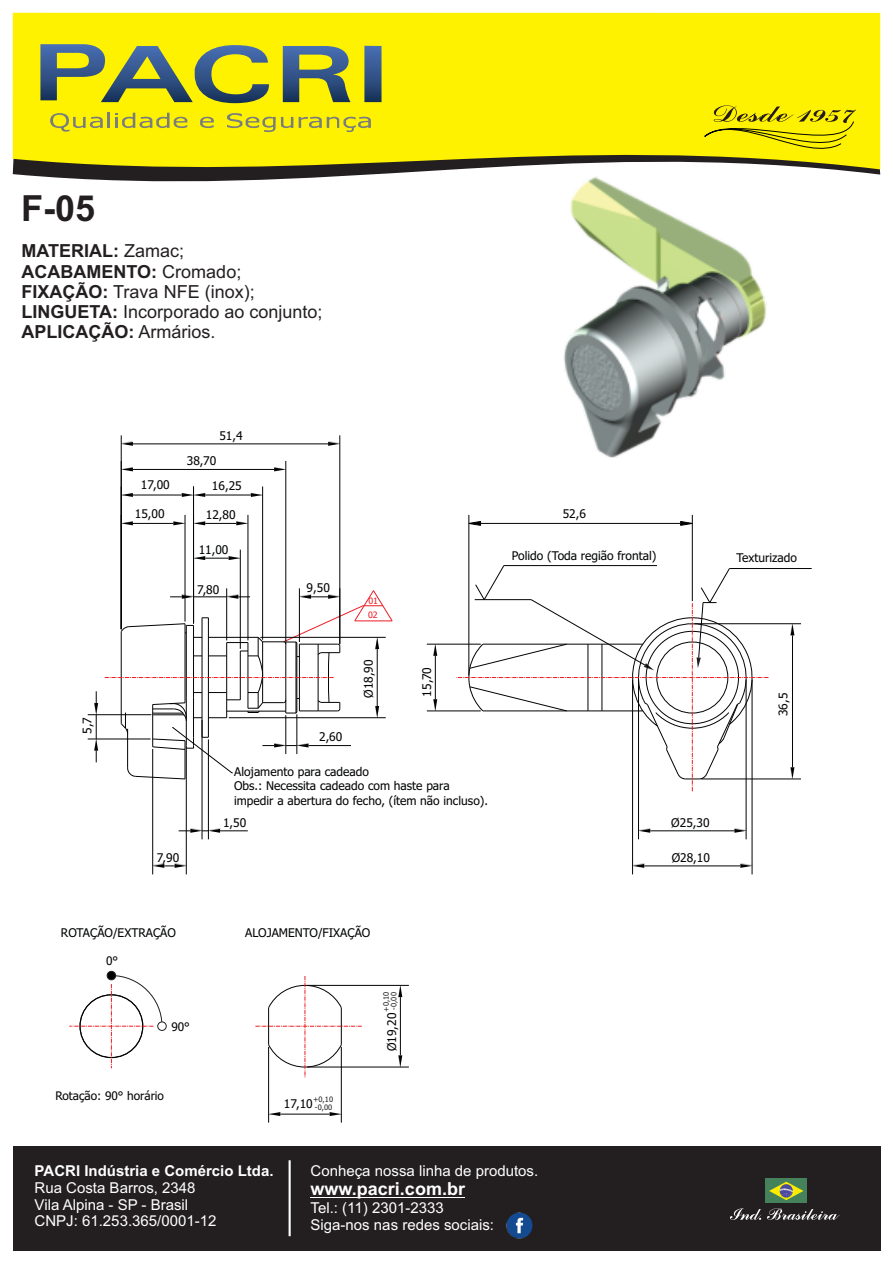
<style>
.page{position:relative;width:893px;height:1263px;background:#fff}
.page>*{position:absolute;margin:0;border:0;box-sizing:border-box;transform-origin:0 0}
.t1{font:700 36px "Arial";color:#231f20}
.t2{font:18px/20.1px "Arial";color:#231f20}
.t3{font:700 18px "Arial";color:#fff}
.t4{font:15px/16.8px "Arial";color:#fff}
.t5{font:700 15px "Arial";color:#fff}
.t6{font:12px/14.5px "Tahoma";color:#020304}
.t7{font:11.85px "Tahoma";color:#020304}
.t8{font:8.85px "Tahoma";color:#ed1c24}
.t9{font:7.5px/7.6px "Tahoma";color:#231f20}
.s1{font-weight:700}
</style>
<div class="page">
<svg style="left:13px;top:13px;width:867px;height:169px;fill:#fff200"></svg>
<svg style="left:689px;top:105px;width:167px;height:59px"></svg>
<svg style="left:40px;top:44px;width:230px;height:59px"></svg>
<svg style="left:283px;top:46px;width:68px;height:56px"></svg>
<div style="left:364px;top:46px;width:18px;height:56px;background:linear-gradient(to bottom,#4b72b6,#19355d)"></div>
<svg style="left:50px;top:113px;width:137px;height:19px"></svg>
<svg style="left:200px;top:117px;width:14px;height:11px"></svg>
<svg style="left:299px;top:117px;width:72px;height:15px"></svg>
<svg style="left:227px;top:113px;width:66px;height:19px"></svg>
<div style="left:13px;top:1146px;width:867px;height:104px;background:#231f20"></div>
<div style="left:765px;top:1179px;width:42px;height:24px;background:#45825c"></div>
<svg style="left:769px;top:1182px;width:34px;height:18px"></svg>
<svg style="left:730px;top:1208px;width:110px;height:12px"></svg>
<img style="left:506px;top:1212px;width:27px;height:27px">
<hr style="left:311px;top:1197px;width:154px;height:1px;background:#fff">
<hr style="left:289px;top:1160px;width:2px;height:76px;background:#fff">
<img style="left:563px;top:175px;width:205px;height:283px">
<hr style="left:729px;top:568px;width:83px;height:1px;background:#020304">
<hr style="left:701px;top:779px;width:100px;height:1px;background:#020304">
<hr style="left:694px;top:623px;width:107px;height:1px;background:#020304">
<hr style="left:792px;top:635px;width:1px;height:132px;background:#020304">
<svg style="left:790px;top:767px;width:4px;height:12px"></svg>
<svg style="left:790px;top:624px;width:4px;height:11px"></svg>
<hr style="left:121px;top:435px;width:1px;height:194px;background:#020304">
<hr style="left:340px;top:435px;width:1px;height:209px;background:#020304">
<hr style="left:133px;top:444px;width:195px;height:1px;background:#020304">
<svg style="left:121px;top:442px;width:12px;height:4px"></svg>
<svg style="left:328px;top:442px;width:12px;height:4px"></svg>
<hr style="left:185px;top:515px;width:1px;height:107px;background:#020304">
<hr style="left:133px;top:523px;width:40px;height:1px;background:#020304">
<svg style="left:122px;top:521px;width:11px;height:4px"></svg>
<svg style="left:173px;top:521px;width:12px;height:4px"></svg>
<hr style="left:133px;top:495px;width:49px;height:1px;background:#020304">
<svg style="left:122px;top:493px;width:11px;height:4px"></svg>
<hr style="left:248px;top:515px;width:1px;height:125px;background:#020304">
<hr style="left:205px;top:523px;width:31px;height:1px;background:#020304">
<svg style="left:236px;top:521px;width:12px;height:4px"></svg>
<svg style="left:194px;top:521px;width:11px;height:4px"></svg>
<hr style="left:240px;top:550px;width:1px;height:99px;background:#020304">
<svg style="left:194px;top:556px;width:46px;height:4px"></svg>
<hr style="left:262px;top:486px;width:1px;height:154px;background:#020304">
<hr style="left:193px;top:486px;width:1px;height:137px;background:#020304">
<hr style="left:205px;top:495px;width:46px;height:1px;background:#020304">
<svg style="left:251px;top:493px;width:12px;height:4px"></svg>
<svg style="left:182px;top:493px;width:23px;height:4px"></svg>
<hr style="left:752px;top:680px;width:1px;height:194px;background:#020304">
<hr style="left:632px;top:680px;width:1px;height:194px;background:#020304">
<hr style="left:644px;top:866px;width:96px;height:1px;background:#020304">
<svg style="left:740px;top:864px;width:12px;height:4px"></svg>
<svg style="left:633px;top:864px;width:11px;height:4px"></svg>
<hr style="left:226px;top:588px;width:1px;height:52px;background:#020304">
<hr style="left:88px;top:714px;width:63px;height:1px;background:#020304">
<hr style="left:88px;top:739px;width:63px;height:1px;background:#020304">
<svg style="left:94px;top:691px;width:4px;height:71px"></svg>
<hr style="left:186px;top:747px;width:1px;height:127px;background:#020304">
<hr style="left:152px;top:749px;width:1px;height:125px;background:#020304">
<svg style="left:153px;top:864px;width:33px;height:4px"></svg>
<hr style="left:469px;top:515px;width:1px;height:160px;background:#020304">
<hr style="left:692px;top:515px;width:1px;height:86px;background:#020304">
<hr style="left:481px;top:523px;width:200px;height:1px;background:#020304">
<svg style="left:468px;top:521px;width:13px;height:5px"></svg>
<svg style="left:680px;top:521px;width:13px;height:5px"></svg>
<hr style="left:746px;top:680px;width:1px;height:159px;background:#020304">
<hr style="left:638px;top:680px;width:1px;height:159px;background:#020304">
<hr style="left:650px;top:830px;width:84px;height:1px;background:#020304">
<svg style="left:734px;top:829px;width:12px;height:4px"></svg>
<svg style="left:639px;top:829px;width:11px;height:4px"></svg>
<hr style="left:202px;top:720px;width:1px;height:119px;background:#020304">
<hr style="left:208px;top:739px;width:1px;height:100px;background:#020304">
<svg style="left:179px;top:829px;width:69px;height:4px"></svg>
<hr style="left:427px;top:644px;width:54px;height:1px;background:#020304">
<hr style="left:427px;top:711px;width:54px;height:1px;background:#020304">
<hr style="left:435px;top:656px;width:1px;height:43px;background:#020304">
<svg style="left:433px;top:644px;width:4px;height:12px"></svg>
<svg style="left:433px;top:699px;width:4px;height:12px"></svg>
<hr style="left:286px;top:461px;width:1px;height:181px;background:#020304">
<hr style="left:133px;top:469px;width:141px;height:1px;background:#020304">
<svg style="left:274px;top:467px;width:12px;height:4px"></svg>
<svg style="left:121px;top:467px;width:12px;height:4px"></svg>
<hr style="left:299px;top:588px;width:1px;height:54px;background:#020304">
<svg style="left:105px;top:590px;width:288px;height:189px"></svg>
<svg style="left:456px;top:565px;width:312px;height:227px"></svg>
<hr style="left:268px;top:1047px;width:1px;height:75px;background:#020304">
<hr style="left:341px;top:1047px;width:1px;height:75px;background:#020304">
<hr style="left:280px;top:1114px;width:50px;height:1px;background:#020304">
<svg style="left:269px;top:1112px;width:11px;height:4px"></svg>
<svg style="left:330px;top:1112px;width:11px;height:4px"></svg>
<hr style="left:307px;top:985px;width:102px;height:1px;background:#020304">
<hr style="left:307px;top:1067px;width:102px;height:1px;background:#020304">
<hr style="left:400px;top:997px;width:1px;height:58px;background:#020304">
<svg style="left:398px;top:985px;width:4px;height:12px"></svg>
<svg style="left:398px;top:1055px;width:4px;height:12px"></svg>
<svg style="left:255px;top:976px;width:107px;height:102px"></svg>
<svg style="left:69px;top:975px;width:93px;height:93px"></svg>
<div style="left:107px;top:971px;width:9px;height:9px;background:#020304;border:1px solid #231f20;border-radius:50%"></div>
<div style="left:158px;top:1022px;width:8px;height:9px;background:#fff;border:1px solid #231f20;border-radius:50%"></div>
<h1 class="t1" style="left:21px;top:194px;width:76px">F-05</h1>
<h2 class="t2" style="left:22px;top:243px;width:302px"><span class="s1">MATERIAL:</span> Zamac;<br><span class="s1">ACABAMENTO:</span> Cromado;<br><span class="s1">FIXAÇÃO:</span> Trava NFE (inox);<br><span class="s1">LINGUETA:</span> Incorporado ao conjunto;<br><span class="s1">APLICAÇÃO:</span> Armários.</h2>
<p class="t6" style="left:219px;top:429px;width:25px">51,4</p>
<p class="t6" style="left:81px;top:734px;width:18px;rotate:-90deg">5,7</p>
<p class="t6" style="left:141px;top:478px;width:30px">17,00</p>
<p class="t6" style="left:135px;top:508px;width:31px">15,00</p>
<p class="t6" style="left:187px;top:454px;width:31px">38,70</p>
<p class="t6" style="left:212px;top:480px;width:31px">16,25</p>
<p class="t6" style="left:206px;top:509px;width:31px">12,80</p>
<p class="t6" style="left:199px;top:543px;width:31px">11,00</p>
<p class="t6" style="left:197px;top:583px;width:24px">7,80</p>
<p class="t6" style="left:307px;top:582px;width:25px">9,50</p>
<p class="t8" style="left:368px;top:598px;width:11px">01</p>
<p class="t8" style="left:368px;top:612px;width:11px">02</p>
<p class="t6" style="left:563px;top:508px;width:25px">52,6</p>
<p class="t6" style="left:512px;top:549px;width:146px">Polido (Toda região frontal)</p>
<p class="t6" style="left:736px;top:551px;width:62px">Texturizado</p>
<p class="t6" style="left:157px;top:851px;width:24px">7,90</p>
<p class="t6" style="left:319px;top:730px;width:25px">2,60</p>
<p class="t6" style="left:362px;top:698px;width:40px;rotate:-90deg">Ø18,90</p>
<p class="t6" style="left:420px;top:696px;width:31px;rotate:-90deg">15,70</p>
<p class="t6" style="left:234px;top:765px;width:255px">Alojamento para cadeado<br>Obs.: Necessita cadeado com haste para impedir a abertura do fecho, (ítem não incluso).</p>
<p class="t6" style="left:223px;top:816px;width:25px">1,50</p>
<p class="t6" style="left:671px;top:816px;width:40px">Ø25,30</p>
<p class="t6" style="left:672px;top:851px;width:40px">Ø28,10</p>
<p class="t6" style="left:777px;top:716px;width:25px;rotate:-90deg">36,5</p>
<p class="t6" style="left:61px;top:927px;width:116px">ROTAÇÃO/EXTRAÇÃO</p>
<p class="t6" style="left:245px;top:927px;width:127px">ALOJAMENTO/FIXAÇÃO</p>
<p class="t7" style="left:106px;top:956px;width:14px">0°</p>
<p class="t7" style="left:171px;top:1022px;width:20px">90°</p>
<p class="t7" style="left:55px;top:1090px;width:110px">Rotação: 90° horário</p>
<p class="t9" style="left:313px;top:1096px;width:22px">+0,10 -0,00</p>
<p class="t6" style="left:284px;top:1097px;width:30px">17,10</p>
<p class="t9" style="left:383px;top:1011px;width:22px;rotate:-90deg">+0,10 -0,00</p>
<p class="t6" style="left:385px;top:1051px;width:40px;rotate:-90deg">Ø19,20</p>
<p class="t5" style="left:35px;top:1165px;width:240px">PACRI Indústria e Comércio Ltda.</p>
<p class="t4" style="left:35px;top:1180px;width:183px">Rua Costa Barros, 2348<br>Vila Alpina - SP - Brasil<br>CNPJ: 61.253.365/0001-12</p>
<p class="t4" style="left:311px;top:1164px;width:229px">Conheça nossa linha de produtos.</p>
<h2 class="t3" style="left:311px;top:1182px;width:156px">www.pacri.com.br</h2>
<p class="t4" style="left:311px;top:1200px;width:185px">Tel.: (11) 2301-2333<br>Siga-nos nas redes sociais:</p>
</div>
